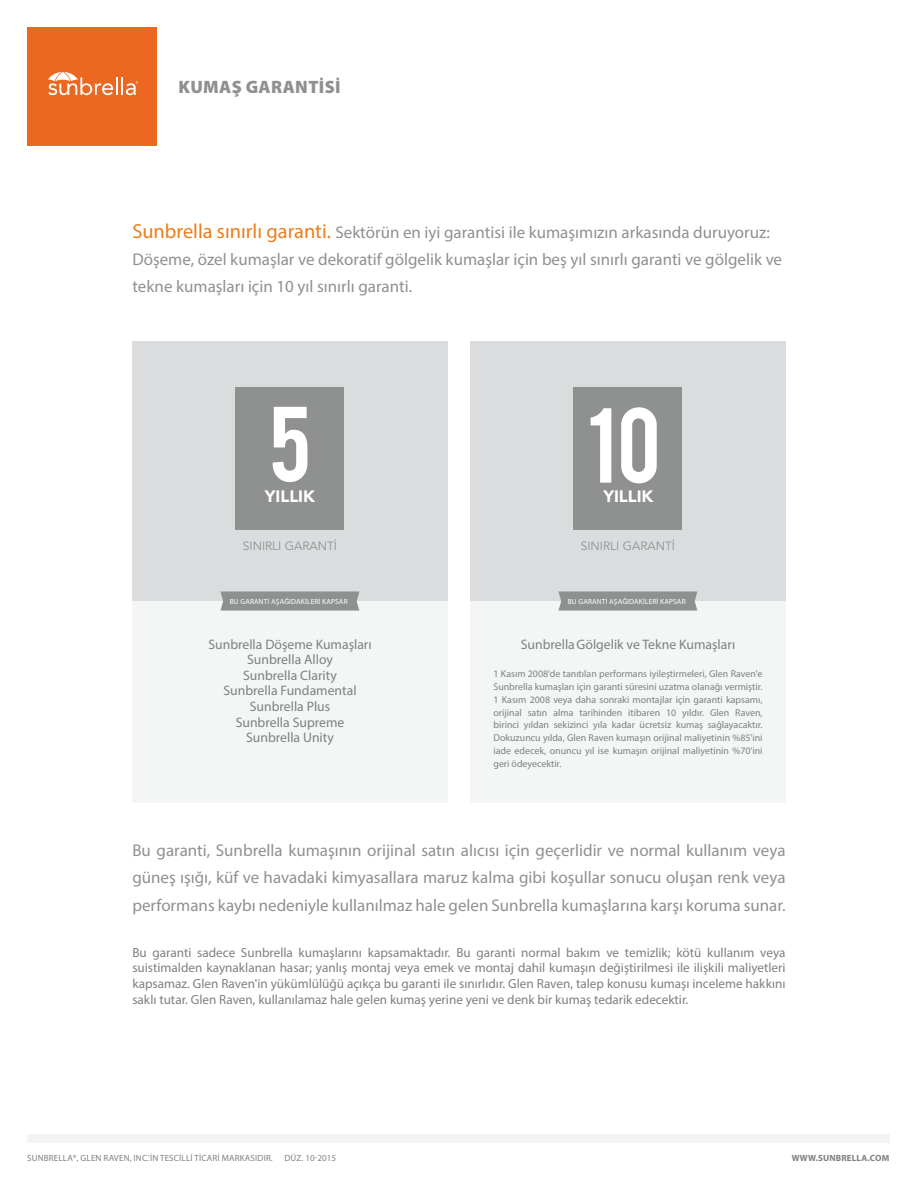
<style>
.page{position:relative;width:918px;height:1188px;background:#fff}
.page>*{position:absolute;margin:0;border:0;box-sizing:border-box;transform-origin:0 0}
.t1{font:900 18px "Myriad Pro";letter-spacing:.02em;color:#8f9191}
.t2{font:16.95px/27.2px "Myriad Pro";color:#8f9191;text-align:justify}
.t3{font:900 16.5px "Avenir";color:#fff}
.t4{font:13.8px/15.6px "Myriad Pro";color:#7e8083;text-align:center}
.t5{font:13.2px/15.8px "Myriad Pro";color:#7e8083;text-align:justify}
.t6{font:12px "Avenir";color:#8f9191}
.t7{font:9.9px/12.8px "Myriad Pro";color:#7e8083;text-align:justify}
.t8{font:9px "Myriad Pro";letter-spacing:.02em;color:#7e8083}
.t9{font:700 9px "Myriad Pro";letter-spacing:.02em;color:#7e8083}
.t10{font:7.5px "Myriad Pro";letter-spacing:.02em;color:#fff}
.s1{font-size:20.4px;color:#ea7e1d}
</style>
<div class="page">
<div style="left:27px;top:27px;width:130px;height:119px;background:#ec6820"></div>
<svg style="left:48px;top:72px;width:90px;height:23px"></svg>
<div style="left:27px;top:1134px;width:863px;height:9px;background:#f3f4f4"></div>
<div style="left:132px;top:601px;width:316px;height:201px;background:#f4f5f5"></div>
<div style="left:132px;top:341px;width:316px;height:260px;background:#dbdcde"></div>
<div style="left:236px;top:387px;width:108px;height:142px;background:#8f9191"></div>
<svg style="left:273px;top:407px;width:34px;height:75px"></svg>
<svg style="left:220px;top:591px;width:139px;height:20px;background:#949696"></svg>
<div style="left:470px;top:601px;width:316px;height:201px;background:#f4f5f5"></div>
<div style="left:470px;top:341px;width:316px;height:260px;background:#dbdcde"></div>
<div style="left:574px;top:387px;width:108px;height:142px;background:#8f9191"></div>
<svg style="left:591px;top:407px;width:66px;height:76px"></svg>
<svg style="left:558px;top:591px;width:139px;height:20px;background:#949696"></svg>
<p class="t1" style="left:178px;top:77px;width:164px">KUMAŞ GARANTISI</p>
<p class="t2" style="left:132px;top:218px;width:651px;text-align:left"><span class="s1">Sunbrella sınırlı garanti.</span> Sektörün en iyi garantisi ile kumaşımızın arkasında duruyoruz:<br>Döşeme, özel kumaşlar ve dekoratif gölgelik kumaşlar için beş yıl sınırlı garanti ve gölgelik ve tekne kumaşları için 10 yıl sınırlı garanti.</p>
<p class="t3" style="left:265px;top:482px;width:52px">YILLIK</p>
<p class="t6" style="left:243px;top:538px;width:96px">SINIRLI GARANTİ</p>
<p class="t10" style="left:230px;top:597px;width:119px">Bu garanti aşağıdakileri kapsar</p>
<p class="t4" style="left:208px;top:636px;width:165px">Sunbrella Döşeme Kumaşları<br>Sunbrella Alloy<br>Sunbrella Clarity<br>Sunbrella Fundamental<br>Sunbrella Plus<br>Sunbrella Supreme<br>Sunbrella Unity</p>
<p class="t3" style="left:603px;top:482px;width:52px">YILLIK</p>
<p class="t6" style="left:581px;top:538px;width:96px">SINIRLI GARANTİ</p>
<p class="t10" style="left:568px;top:597px;width:119px">Bu garanti aşağıdakileri kapsar</p>
<p class="t4" style="left:521px;top:636px;width:216px">SunbrellaGölgelik ve Tekne Kumaşları</p>
<p class="t7" style="left:493px;top:667px;width:271px">1 Kasım 2008'de tanıtılan performans iyileştirmeleri, Glen Raven'e Sunbrella kumaşları için garanti süresini uzatma olanağı vermiştir.<br>1 Kasım 2008 veya daha sonraki montajlar için garanti kapsamı, orijinal satın alma tarihinden itibaren 10 yıldır. Glen Raven, birinci yıldan sekizinci yıla kadar ücretsiz kumaş sağlayacaktır.<br>Dokuzuncu yılda, Glen Raven kumaşın orijinal maliyetinin %85'ini iade edecek, onuncu yıl ise kumaşın orijinal maliyetinin %70'ini geri ödeyecektir.</p>
<p class="t2" style="left:132px;top:837px;width:655px">Bu garanti, Sunbrella kumaşının orijinal satın alıcısı için geçerlidir ve normal kullanım veya güneş ışığı, küf ve havadaki kimyasallara maruz kalma gibi koşullar sonucu oluşan renk veya performans kaybı nedeniyle kullanılmaz hale gelen Sunbrella kumaşlarına karşı koruma sunar.</p>
<p class="t5" style="left:132px;top:944px;width:655px">Bu garanti sadece Sunbrella kumaşlarını kapsamaktadır. Bu garanti normal bakım ve temizlik; kötü kullanım veya suistimalden kaynaklanan hasar; yanlış montaj veya emek ve montaj dahil kumaşın değiştirilmesi ile ilişkili maliyetleri kapsamaz. Glen Raven'in yükümlülüğü açıkça bu garanti ile sınırlıdır. Glen Raven, talep konusu kumaşı inceleme hakkını saklı tutar. Glen Raven, kullanılamaz hale gelen kumaş yerine yeni ve denk bir kumaş tedarik edecektir.</p>
<p class="t8" style="left:27px;top:1152px;width:247px">Sunbrella®, Glen Raven, Inc.'in tescilli ticari markası dır.</p>
<p class="t8" style="left:284px;top:1152px;width:53px">DÜZ. 10-2015</p>
<p class="t9" style="left:792px;top:1152px;width:99px">WWW.SUNBRELLA.COM</p>
</div>
